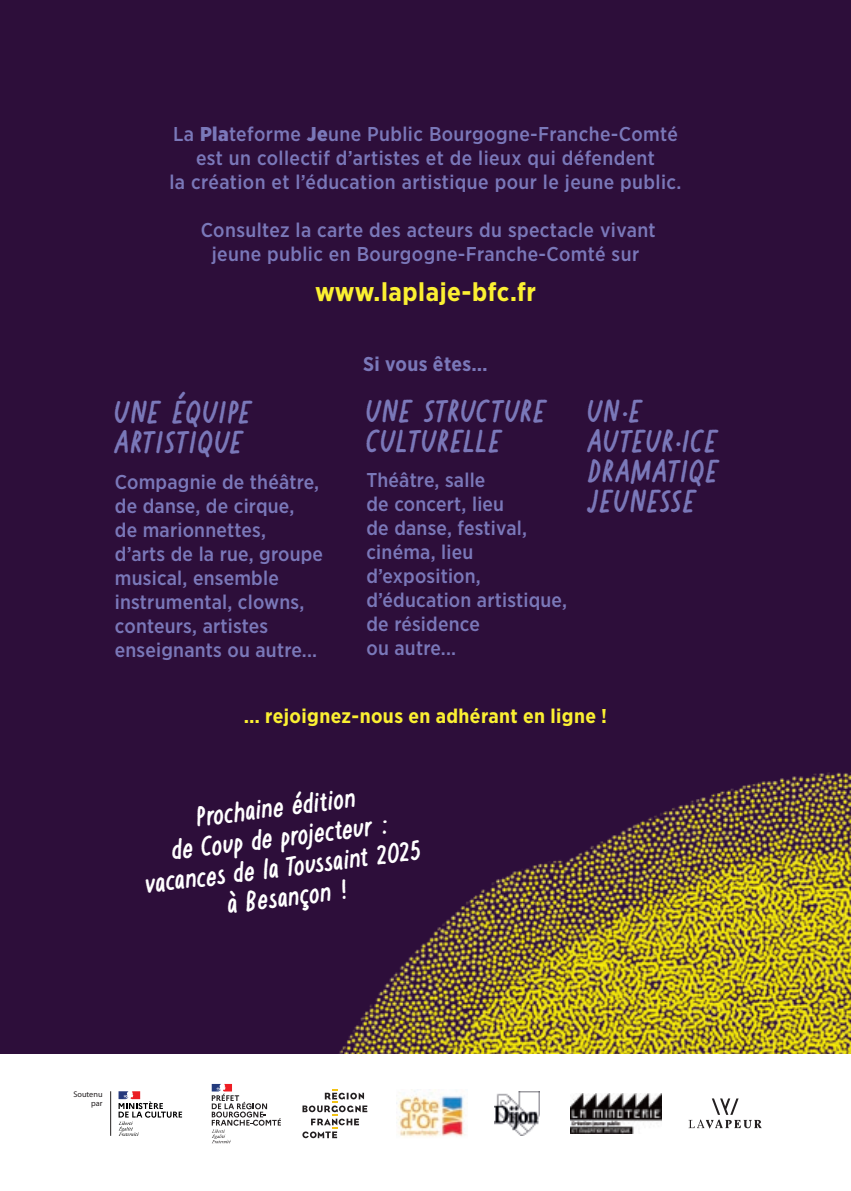
<style>
.page{position:relative;width:851px;height:1191px;background:#fff}
.page>*{position:absolute;margin:0;border:0;box-sizing:border-box;transform-origin:0 0}
.t1{font:30px/30px "Post Box Rough";letter-spacing:.03em;color:#7a78b9}
.t2{font:26px/30px "Post Box Rough";color:#fff;text-align:center}
.t3{font:700 26px "Gotham Narrow";letter-spacing:.02em;color:#fbf032}
.t4{font:500 20px/24px "Gotham Narrow";letter-spacing:.01em;color:#7a78b9}
.t5{font:700 20px "Gotham Narrow";letter-spacing:.02em;color:#fbf032}
.t6{font:700 20px "Gotham Narrow";letter-spacing:.02em;color:#7a78b9}
.t7{font:8.2px/8.8px "Myriad Pro";color:#231f20;text-align:right}
.s1{font-weight:900}
</style>
<div class="page">
<div style="left:0;top:0;width:850px;height:1053px;background:#2d0e3a"></div>
<img style="left:339px;top:772px;width:511px;height:281px">
<svg style="left:212px;top:1084px;width:69px;height:59px"></svg>
<svg style="left:302px;top:1089px;width:65px;height:49px"></svg>
<svg style="left:118px;top:1091px;width:64px;height:45px"></svg>
<hr style="left:110px;top:1091px;width:1px;height:44px;background:#231f20">
<img style="left:570px;top:1093px;width:91px;height:41px">
<img style="left:397px;top:1089px;width:68px;height:48px">
<img style="left:494px;top:1091px;width:45px;height:44px">
<svg style="left:688px;top:1098px;width:73px;height:30px"></svg>
<p class="t4" style="left:173px;top:122px;width:506px">La <span class="s1">Pla</span>teforme <span class="s1">Je</span>une Public Bourgogne-Franche-Comté</p>
<p class="t4" style="left:196px;top:146px;width:460px">est un collectif d’artistes et de lieux qui défendent</p>
<p class="t4" style="left:169px;top:170px;width:513px">la création et l’éducation artistique pour le jeune public.</p>
<p class="t4" style="left:201px;top:218px;width:456px">Consultez la carte des acteurs du spectacle vivant</p>
<p class="t4" style="left:212px;top:242px;width:429px">jeune public en Bourgogne-Franche-Comté sur</p>
<p class="t3" style="left:315px;top:275px;width:222px">www.laplaje-bfc.fr</p>
<p class="t1" style="left:115px;top:397px;width:139px">UNE ÉQUIPE<br>ARTISTIQUE</p>
<p class="t4" style="left:115px;top:469px;width:210px">Compagnie de théâtre, de danse, de cirque,<br>de marionnettes,<br>d’arts de la rue, groupe musical, ensemble instrumental, clowns, conteurs, artistes enseignants ou autre...</p>
<p class="t6" style="left:363px;top:351px;width:126px">Si vous êtes…</p>
<p class="t1" style="left:366px;top:396px;width:182px">UNE STRUCTURE<br>CULTURELLE</p>
<p class="t4" style="left:366px;top:468px;width:202px">Théâtre, salle<br>de concert, lieu<br>de danse, festival, cinéma, lieu d’exposition, d’éducation artistique, de résidence<br>ou autre...</p>
<p class="t1" style="left:587px;top:396px;width:133px">UN·E<br>AUTEUR·ICE<br>DRAMATIQE<br>JEUNESSE</p>
<p class="t5" style="left:244px;top:703px;width:365px">… rejoignez-nous en adhérant en ligne !</p>
<p class="t2" style="left:166px;top:805px;width:219px;rotate:-7deg">Prochaine édition<br>de Coup de projecteur :</p>
<p class="t2" style="left:144px;top:868px;width:278px;rotate:-7deg">vacances de la Toussaint 2025 à Besançon !</p>
<p class="t7" style="left:73px;top:1090px;width:31px">Soutenu par</p>
</div>
